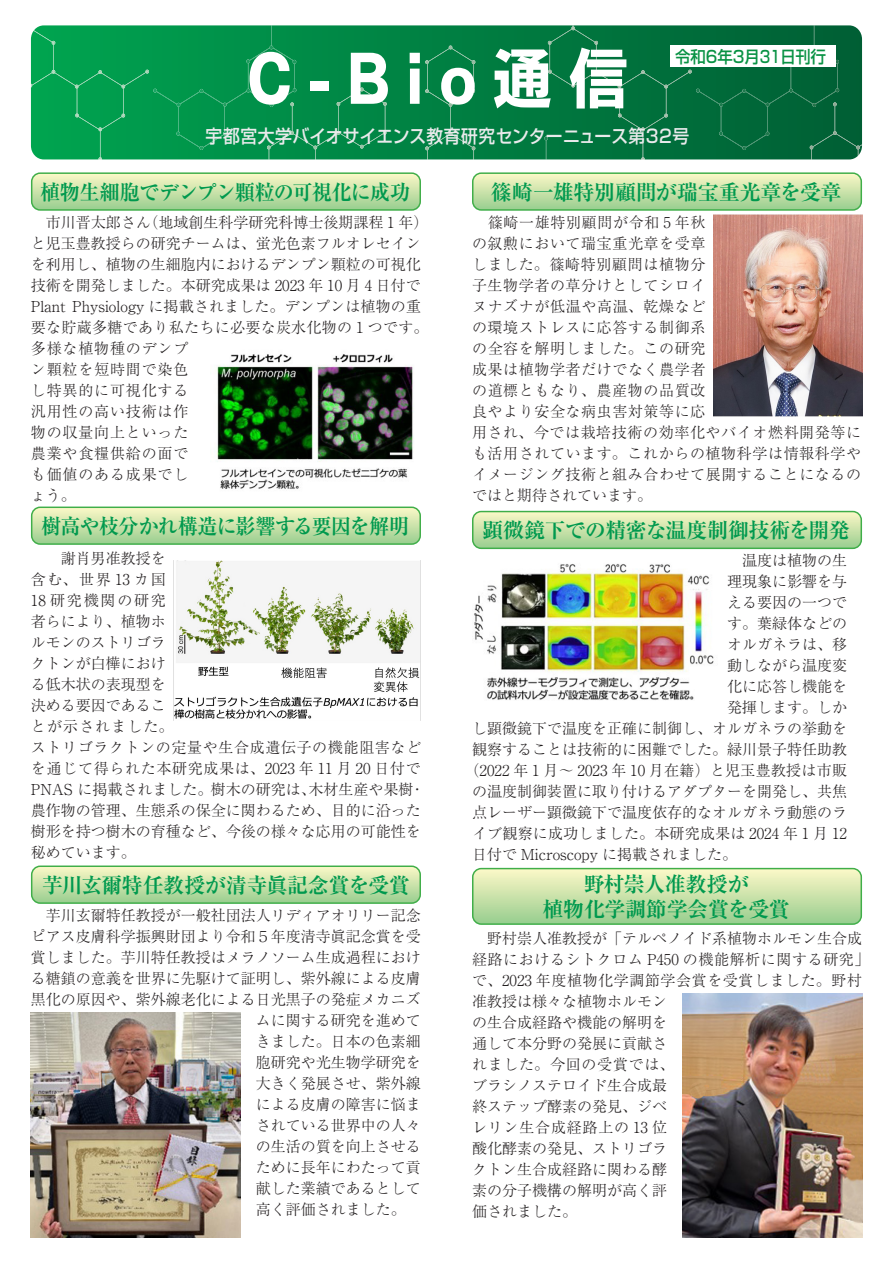
<style>
.page{position:relative;width:893px;height:1263px;background:#fff}
.page>*{position:absolute;margin:0;border:0;box-sizing:border-box;transform-origin:0 0}
.t1{font:63.9px "Motoya Cedar W6 90 msp RKSJ H";color:#fff;scale:.93 1}
.t2{font:700 21px/24.5px "Ryumin Pro";letter-spacing:-.02em;color:#00994e;text-align:center}
.t3{font:700 21px "Ryumin Pro";letter-spacing:-.02em;color:#00994e;scale:.96 1}
.t4{font:700 21px "Ryumin Pro";letter-spacing:-.02em;color:#00994e;scale:.95 1}
.t5{font:18.3px "Shin Go Pro Medium 90 msp RKSJ H";letter-spacing:.015em;color:#e9eaeb;scale:.92 1}
.t6{font:16.65px "Shin Go Pro Medium 90 msp RKSJ H";color:#099244;scale:.93 1}
.t7{font:300 15px/21px "Ryumin Pro";color:#231f20}
.t8{font:300 15px/21px "Ryumin Pro";letter-spacing:.04em;color:#231f20}
.t9{font:300 15px "Ryumin Pro";letter-spacing:.045em;color:#231f20}
.t10{font:300 15px "Ryumin Pro";letter-spacing:.12em;color:#231f20}
.t11{font:300 15px "Ryumin Pro";letter-spacing:.07em;color:#231f20}
</style>
<div class="page">
<svg style="left:33px;top:174px;width:386px;height:35px;background:#cae2ab"></svg>
<div style="left:31px;top:172px;width:390px;height:39px;border:1px solid #40ae49;border-radius:9px"></div>
<svg style="left:32px;top:867px;width:387px;height:36px;background:#cae2ab"></svg>
<div style="left:31px;top:865px;width:390px;height:39px;border:1px solid #40ae49;border-radius:9px"></div>
<svg style="left:474px;top:174px;width:386px;height:35px;background:#cae2ab"></svg>
<div style="left:472px;top:172px;width:390px;height:39px;border:1px solid #40ae49;border-radius:9px"></div>
<svg style="left:473px;top:511px;width:388px;height:37px;background:#cae2ab"></svg>
<div style="left:472px;top:511px;width:390px;height:38px;border:1px solid #40ae49;border-radius:9px"></div>
<svg style="left:473px;top:868px;width:388px;height:56px;background:#c9e2aa"></svg>
<div style="left:472px;top:868px;width:390px;height:57px;border:1px solid #40ae49;border-radius:9px"></div>
<svg style="left:33px;top:508px;width:386px;height:35px;background:#cae2ab"></svg>
<div style="left:31px;top:506px;width:390px;height:39px;border:1px solid #40ae49;border-radius:9px"></div>
<img style="left:682px;top:994px;width:180px;height:243px">
<img style="left:474px;top:564px;width:240px;height:136px">
<img style="left:713px;top:214px;width:149px;height:202px">
<img style="left:31px;top:1012px;width:210px;height:225px">
<img style="left:173px;top:560px;width:248px;height:160px">
<img style="left:217px;top:354px;width:197px;height:135px">
<div style="left:410px;top:46px;width:65px;height:113px;background:#008042"></div>
<svg style="left:494px;top:25px;width:368px;height:135px;background:#187b4d"></svg>
<svg style="left:31px;top:25px;width:357px;height:135px;background:#05964e"></svg>
<p class="t6" style="left:675px;top:43px;width:164px">令和6年3月31日刊行</p>
<h1 class="t1" style="left:308px;top:46px;width:26px">-</h1>
<p class="t5" style="left:206px;top:121px;width:527px">宇都宮大学バイオサイエンス教育研究センターニュース第32号</p>
<h2 class="t3" style="left:40px;top:175px;width:387px">植物生細胞でデンプン顆粒の可視化に成功</h2>
<h2 class="t2" style="left:491px;top:178px;width:352px">篠崎一雄特別顧問が瑞宝重光章を受章</h2>
<p class="t7" style="left:31px;top:211px;width:399px">　市川晋太郎さん<br>と児玉豊教授らの研究チームは、蛍光色素フルオレセインを利用し、植物の生細胞内におけるデンプン顆粒の可視化技術を開発しました。本研究成果は 2023 年 10 月 4 日付で<br>Plant Physiology に掲載されました。デンプンは植物の重要な貯蔵多糖であり私たちに必要な炭水化物の１つです。多様な植物種のデンプ<br>ン顆粒を短時間で染色<br>し特異的に可視化する<br>汎用性の高い技術は作<br>物の収量向上といった<br>農業や食糧供給の面で<br>も価値のある成果でし<br>ょう。</p>
<p class="t8" style="left:472px;top:210px;width:391px">　篠崎一雄特別顧問が令和 5 年秋<br>の叙勲において瑞宝重光章を受章<br>しました。篠崎特別顧問は植物分<br>子生物学者の草分けとしてシロイ<br>ヌナズナが低温や高温、乾燥など<br>の環境ストレスに応答する制御系<br>の全容を解明しました。この研究<br>成果は植物学者だけでなく農学者<br>の道標ともなり、農産物の品質改<br>良やより安全な病虫害対策等に応<br>用され、今では栽培技術の効率化やバイオ燃料開発等にも活用されています。これからの植物科学は情報科学やイメージング技術と組み合わせて展開することになるのではと期待されています。</p>
<p class="t7" style="left:143px;top:211px;width:287px">（地域創生科学研究科博士後期課程 1 年(</p>
<h2 class="t4" style="left:41px;top:509px;width:388px">樹高や枝分かれ構造に影響する要因を解明</h2>
<p class="t7" style="left:31px;top:547px;width:136px">　　謝肖男准教授を</p>
<p class="t7" style="left:31px;top:568px;width:136px">含む、世界 13 カ国</p>
<p class="t10" style="left:31px;top:589px;width:136px">18 研究機関の研究</p>
<p class="t7" style="left:31px;top:610px;width:136px">者らにより、植物ホ</p>
<p class="t7" style="left:31px;top:631px;width:136px">ルモンのストリゴラ</p>
<p class="t7" style="left:31px;top:652px;width:136px">クトンが白樺におけ</p>
<p class="t7" style="left:31px;top:673px;width:136px">る低木状の表現型を</p>
<p class="t7" style="left:31px;top:694px;width:136px">決める要因であるこ</p>
<p class="t11" style="left:31px;top:715px;width:144px">とが示されました。</p>
<p class="t8" style="left:31px;top:736px;width:392px">ストリゴラクトンの定量や生合成遺伝子の機能阻害など</p>
<p class="t9" style="left:31px;top:757px;width:391px">を通じて得られた本研究成果は、2023 年 11 月 20 日付で</p>
<p class="t7" style="left:410px;top:778px;width:16px">・</p>
<p class="t7" style="left:31px;top:778px;width:392px">PNAS に掲載されました。樹木の研究は、<br>農作物の管理、生態系の保全に関わるため、目的に沿った樹形を持つ樹木の育種など、今後の様々な応用の可能性を秘めています。</p>
<p class="t7" style="left:308px;top:778px;width:106px">木材生産や果樹</p>
<h2 class="t2" style="left:42px;top:871px;width:369px">芋川玄爾特任教授が清寺眞記念賞を受賞</h2>
<p class="t7" style="left:31px;top:903px;width:392px">　芋川玄爾特任教授が一般社団法人リディアオリリー記念</p>
<p class="t7" style="left:31px;top:924px;width:392px">ピアス皮膚科学振興財団より令和５年度清寺眞記念賞を受</p>
<p class="t7" style="left:31px;top:945px;width:392px">賞しました。芋川特任教授はメラノソーム生成過程におけ</p>
<p class="t7" style="left:31px;top:966px;width:392px">る糖鎖の意義を世界に先駆けて証明し、紫外線による皮膚</p>
<p class="t7" style="left:31px;top:987px;width:392px">黒化の原因や、紫外線老化による日光黒子の発症メカニズ</p>
<p class="t7" style="left:256px;top:1008px;width:166px">ムに関する研究を進めて</p>
<p class="t7" style="left:256px;top:1029px;width:166px">きました。日本の色素細</p>
<p class="t7" style="left:256px;top:1050px;width:166px">胞研究や光生物学研究を</p>
<p class="t7" style="left:256px;top:1071px;width:166px">大きく発展させ、紫外線</p>
<p class="t7" style="left:256px;top:1092px;width:166px">による皮膚の障害に悩ま</p>
<p class="t7" style="left:256px;top:1113px;width:166px">されている世界中の人々</p>
<p class="t7" style="left:256px;top:1134px;width:166px">の生活の質を向上させる</p>
<p class="t7" style="left:256px;top:1155px;width:166px">ために長年にわたって貢</p>
<p class="t7" style="left:256px;top:1176px;width:166px">献した業績であるとして</p>
<p class="t7" style="left:256px;top:1197px;width:151px">高く評価されました。</p>
<h2 class="t2" style="left:483px;top:516px;width:369px">顕微鏡下での精密な温度制御技術を開発</h2>
<p class="t7" style="left:727px;top:549px;width:121px">　温度は植物の生</p>
<p class="t7" style="left:727px;top:570px;width:121px">理現象に影響を与</p>
<p class="t7" style="left:727px;top:591px;width:121px">える要因の一つで</p>
<p class="t7" style="left:727px;top:612px;width:121px">す。葉緑体などの</p>
<p class="t7" style="left:727px;top:633px;width:121px">オルガネラは、移</p>
<p class="t7" style="left:727px;top:654px;width:121px">動しながら温度変</p>
<p class="t7" style="left:727px;top:675px;width:121px">化に応答し機能を</p>
<p class="t7" style="left:727px;top:696px;width:121px">発揮します。しか</p>
<p class="t7" style="left:472px;top:717px;width:376px">し顕微鏡下で温度を正確に制御し、オルガネラの挙動を</p>
<p class="t7" style="left:472px;top:738px;width:376px">観察することは技術的に困難でした。緑川景子特任助教</p>
<p class="t7" style="left:464px;top:759px;width:384px">（2022 年 1 月～ 2023 年 10 月在籍）と児玉豊教授は市販</p>
<p class="t7" style="left:472px;top:780px;width:376px">の温度制御装置に取り付けるアダプターを開発し、共焦</p>
<p class="t7" style="left:472px;top:801px;width:376px">点レーザー顕微鏡下で温度依存的なオルガネラ動態のラ</p>
<p class="t7" style="left:472px;top:822px;width:376px">イブ観察に成功しました。本研究成果は 2024 年 1 月 12</p>
<p class="t7" style="left:472px;top:843px;width:267px">日付で Microscopy に掲載されました。</p>
<h2 class="t2" style="left:543px;top:870px;width:249px">野村崇人准教授が<br>植物化学調節学会賞を受賞</h2>
<p class="t7" style="left:472px;top:927px;width:399px">　野村崇人准教授が「テルペノイド系植物ホルモン生合成経路におけるシトクロム P450 の機能解析に関する研究「で、2023 年度植物化学調節学会賞を受賞しました。野村准教授は様々な植物ホルモン<br>の生合成経路や機能の解明を<br>通して本分野の発展に貢献さ<br>れました。今回の受賞では、<br>ブラシノステロイド生合成最<br>終ステップ酵素の発見、ジベ<br>レリン生合成経路上の 13 位<br>酸化酵素の発見、ストリゴラ<br>クトン生合成経路に関わる酵<br>素の分子機構の解明が高く評<br>価されました。</p>
</div>
